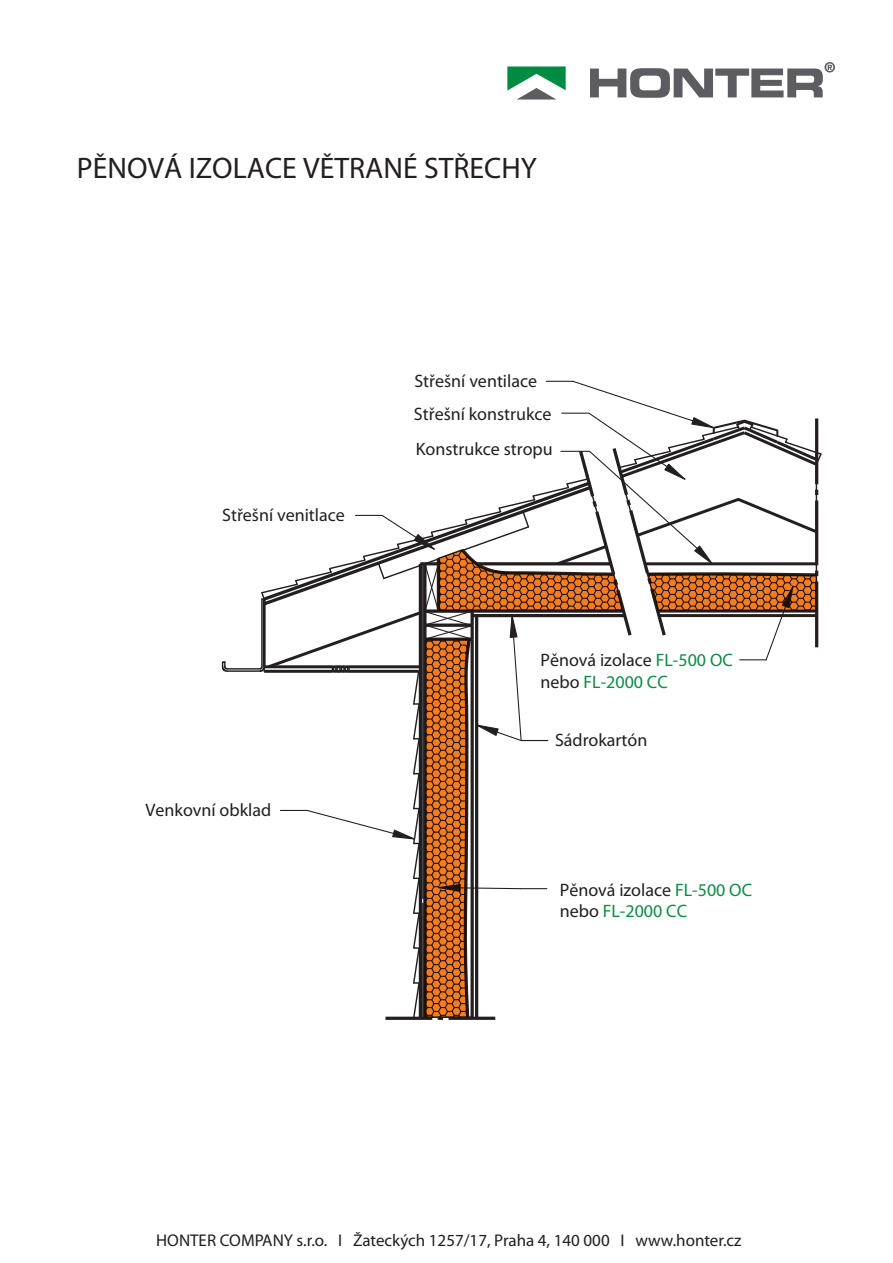
<style>
.page{position:relative;width:893px;height:1263px;background:#fff}
.page>*{position:absolute;margin:0;border:0;box-sizing:border-box;transform-origin:0 0}
.t1{font:29.7px "Myriad Pro";color:#231f20}
.t2{font:18px/21.6px "Myriad Pro";color:#231f20}
.t3{font:16.95px "Myriad Pro";color:#211e1e}
.s1{color:#0e8b44}
</style>
<div class="page">
<hr style="left:227px;top:668px;width:33px;height:2px;background:#231f20">
<hr style="left:227px;top:670px;width:33px;height:2px;background:#231f20">
<svg style="left:221px;top:661px;width:8px;height:11px"></svg>
<svg style="left:259px;top:380px;width:563px;height:640px"></svg>
<svg style="left:590px;top:62px;width:245px;height:36px"></svg>
<svg style="left:507px;top:66px;width:59px;height:34px"></svg>
<h1 class="t1" style="left:77px;top:150px;width:461px">PĚNOVÁ IZOLACE VĚTRANÉ STŘECHY</h1>
<p class="t2" style="left:414px;top:369px;width:124px">Střešní ventilace</p>
<p class="t2" style="left:414px;top:403px;width:139px">Střešní konstrukce</p>
<p class="t2" style="left:222px;top:504px;width:124px">Střešní venitlace</p>
<p class="t2" style="left:146px;top:799px;width:127px">Venkovní obklad</p>
<p class="t2" style="left:416px;top:438px;width:138px">Konstrukce stropu</p>
<p class="t2" style="left:540px;top:649px;width:194px">Pěnová izolace <span class="s1">FL-500 OC </span>nebo <span class="s1">FL-2000 CC</span></p>
<p class="t2" style="left:555px;top:729px;width:94px">Sádrokartón</p>
<p class="t2" style="left:560px;top:879px;width:194px">Pěnová izolace <span class="s1">FL-500 OC </span>nebo <span class="s1">FL-2000 CC</span></p>
<p class="t3" style="left:156px;top:1230px;width:587px">HONTER COMPANY s.r.o. I Žateckých 1257/17, Praha 4, 140 000 I www.honter.cz</p>
</div>
